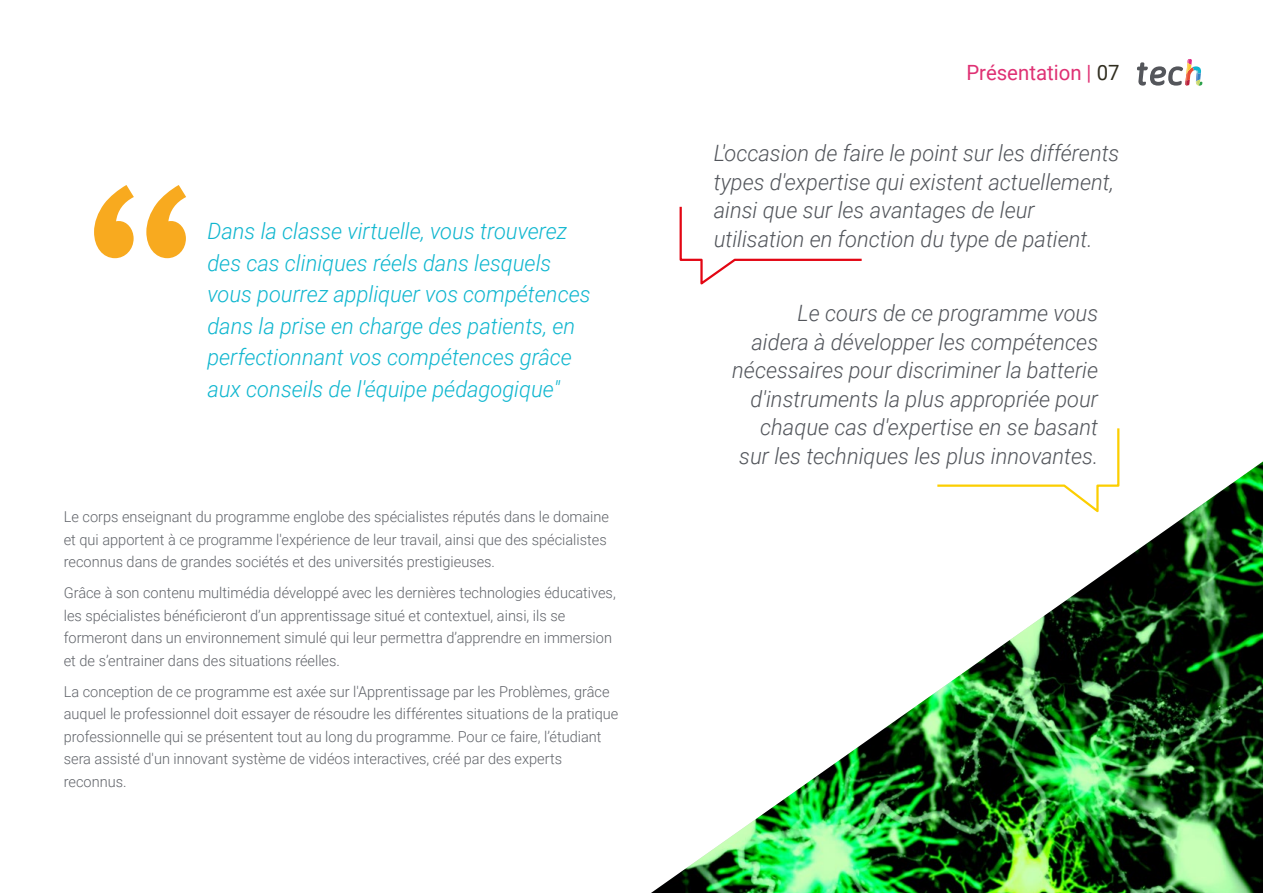
<style>
.page{position:relative;width:1263px;height:893px;background:#fff}
.page>*{position:absolute;margin:0;border:0;box-sizing:border-box;transform-origin:0 0}
.t1{font:italic 300 22.5px/28.5px "Roboto";color:#52555b;text-align:right}
.t2{font:italic 300 22.5px/31.5px "Roboto";color:#0fb6cf}
.t3{font:21px "Roboto";color:#df3174}
.t4{font:300 15px/22.5px "Roboto";color:#61646a}
.s1{color:#312e20}
</style>
<div class="page">
<img style="left:651px;top:461px;width:612px;height:432px">
<svg style="left:935px;top:428px;width:185px;height:88px"></svg>
<svg style="left:679px;top:206px;width:183px;height:79px"></svg>
<svg style="left:94px;top:185px;width:92px;height:73px"></svg>
<svg style="left:1137px;top:59px;width:65px;height:27px"></svg>
<p class="t2" style="left:207px;top:215px;width:385px">Dans la classe virtuelle, vous trouverez des cas cliniques réels dans lesquels vous pourrez appliquer vos compétences dans la prise en charge des patients, en perfectionnant vos compétences grâce aux conseils de l'équipe pédagogique"</p>
<p class="t4" style="left:64px;top:505px;width:547px">Le corps enseignant du programme englobe des spécialistes réputés dans le domaine et qui apportent à ce programme l'expérience de leur travail, ainsi que des spécialistes reconnus dans de grandes sociétés et des universités prestigieuses.</p>
<p class="t4" style="left:64px;top:581px;width:553px">Grâce à son contenu multimédia développé avec les dernières technologies éducatives, les spécialistes bénéficieront d’un apprentissage situé et contextuel, ainsi, ils se formeront dans un environnement simulé qui leur permettra d’apprendre en immersion et de s’entrainer dans des situations réelles.</p>
<p class="t4" style="left:64px;top:679px;width:556px">La conception de ce programme est axée sur l'Apprentissage par les Problèmes, grâce auquel le professionnel doit essayer de résoudre les différentes situations de la pratique professionnelle qui se présentent tout au long du programme. Pour ce faire, l’étudiant sera assisté d'un innovant système de vidéos interactives, créé par des experts reconnus.</p>
<h2 class="t3" style="left:966px;top:57px;width:155px">Présentation | <span class="s1">07</span></h2>
<h1 class="t1" style="left:714px;top:138px;width:407px;text-align:left">L'occasion de faire le point sur les différents types d'expertise qui existent actuellement, ainsi que sur les avantages de leur utilisation en fonction du type de patient.</h1>
<h1 class="t1" style="left:732px;top:298px;width:367px">Le cours de ce programme vous<br>aidera à développer les compétences nécessaires pour discriminer la batterie d'instruments la plus appropriée pour chaque cas d'expertise en se basant sur les techniques les plus innovantes.</h1>
</div>
